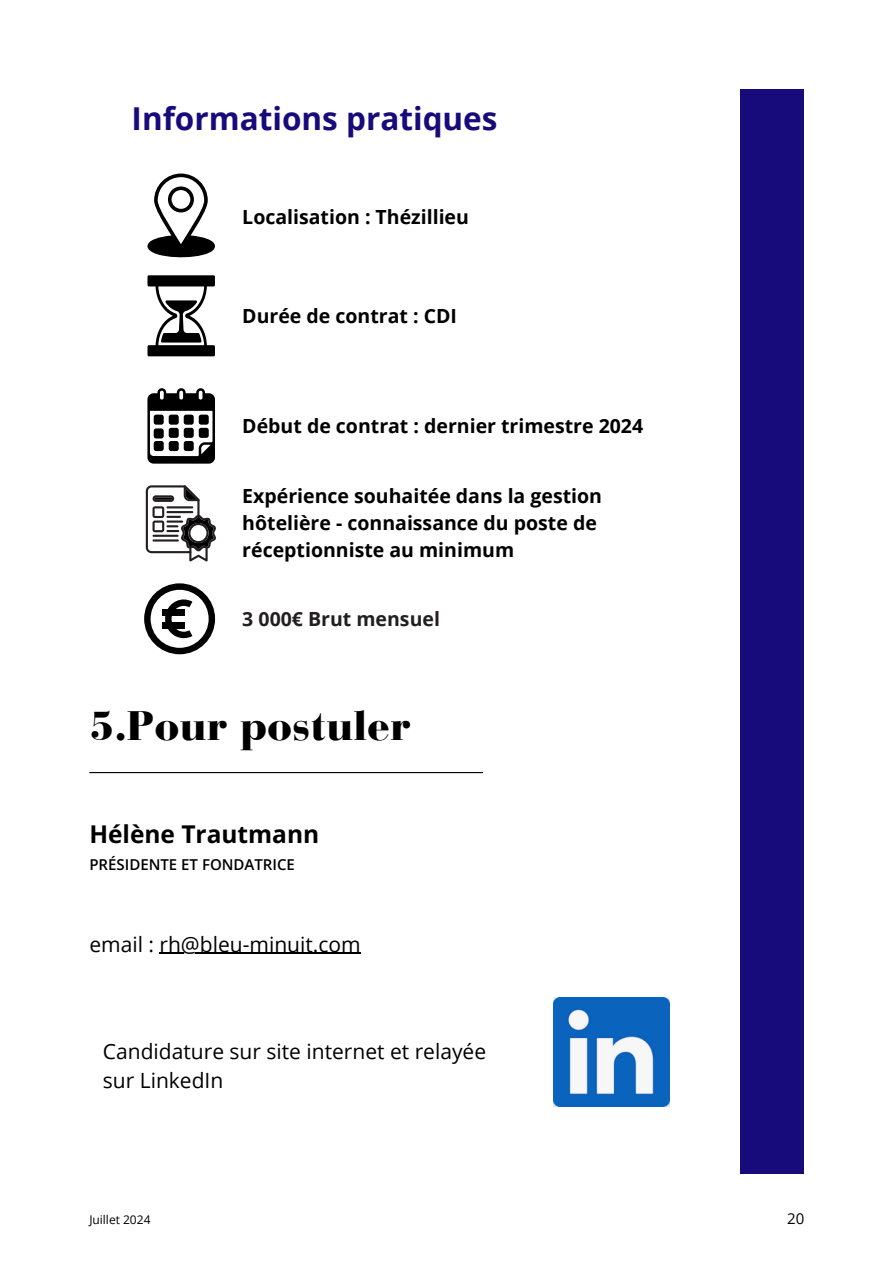
<style>
.page{position:relative;width:894px;height:1264px;background:#fff}
.page>*{position:absolute;margin:0;border:0;box-sizing:border-box;transform-origin:0 0}
.t1{font:900 40.95px "Bauer Bodoni Pro";color:#000}
.t2{font:700 31.5px "Open Sans";color:#170b7b}
.t3{font:700 24.45px "Open Sans";color:#000}
.t4{font:21px/29.2px "Open Sans";color:#000}
.t5{font:700 19.5px/27px "Open Sans";color:#000}
.t6{font:700 19.5px "Open Sans";color:#231f20}
.t7{font:600 15px "Open Sans";color:#000}
.t8{font:15px "Open Sans";color:#000}
.t9{font:12px "Open Sans";color:#000}
</style>
<div class="page">
<div style="left:740px;top:89px;width:64px;height:1085px;background:#170b7b"></div>
<hr style="left:89px;top:772px;width:394px;height:1px;background:#000">
<img style="left:553px;top:997px;width:116px;height:109px">
<svg style="left:147px;top:173px;width:68px;height:85px"></svg>
<svg style="left:147px;top:275px;width:68px;height:81px"></svg>
<svg style="left:147px;top:388px;width:68px;height:75px"></svg>
<svg style="left:144px;top:583px;width:71px;height:71px"></svg>
<div style="left:162px;top:622px;width:22px;height:6px;background:#000"></div>
<div style="left:162px;top:609px;width:22px;height:6px;background:#000"></div>
<svg style="left:146px;top:485px;width:70px;height:76px"></svg>
<hr style="left:159px;top:952px;width:201px;height:1px;background:#000">
<h4 class="t2" style="left:131px;top:96px;width:367px">Informations pratiques</h4>
<h4 class="t5" style="left:242px;top:203px;width:228px">Localisation : Thézillieu</h4>
<h1 class="t5" style="left:242px;top:301px;width:216px">Durée de contrat : CDI</h1>
<h3 class="t5" style="left:242px;top:411px;width:402px">Début de contrat : dernier trimestre 2024</h3>
<h5 class="t5" style="left:242px;top:482px;width:361px">Expérience souhaitée dans la gestion hôtelière - connaissance du poste de réceptionniste au minimum</h5>
<h6 class="t6" style="left:242px;top:604px;width:199px">3 000€ Brut mensuel</h6>
<p class="t1" style="left:89px;top:710px;width:322px">5.Pour postuler</p>
<p class="t3" style="left:89px;top:817px;width:231px">Hélène Trautmann</p>
<h4 class="t7" style="left:89px;top:853px;width:207px">PRÉSIDENTE ET FONDATRICE</h4>
<h4 class="t4" style="left:89px;top:928px;width:273px">email : rh@bleu-minuit.com</h4>
<p class="t4" style="left:103px;top:1035px;width:385px">Candidature sur site internet et relayée sur LinkedIn</p>
<h4 class="t9" style="left:89px;top:1210px;width:63px">Juillet 2024</h4>
<p class="t8" style="left:786px;top:1208px;width:19px">20</p>
</div>
